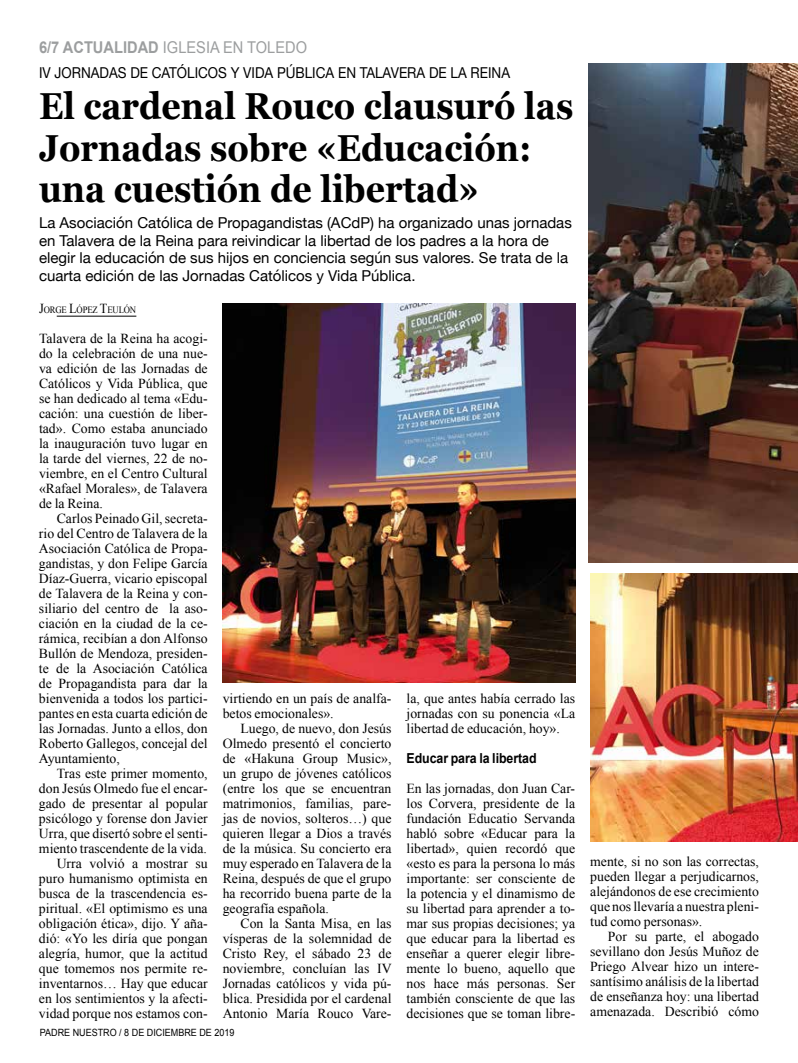
<style>
.page{position:relative;width:798px;height:1063px;background:#fff}
.page>*{position:absolute;margin:0;border:0;box-sizing:border-box;transform-origin:0 0}
.t1{font:700 37.5px/41.2px "Georgia";color:#000;scale:.9 1}
.t2{font:16.25px "Arial";color:#9c9e9f;scale:.9 1}
.t3{font:15px/17.5px "Helvetica Neue";color:#000}
.t4{font:15px "Helvetica Neue";color:#000;scale:.9 1}
.t5{font:13.75px/15px "Times New Roman";color:#000;text-align:justify}
.t6{font:700 13.75px "Arial";letter-spacing:-.005em;color:#000;scale:.9 1}
.t7{font:10px "Arial";color:#000;scale:.9 1}
.t8{font:9.62px "Times New Roman";letter-spacing:-.015em;color:#000;scale:.9 1}
.s1{font-weight:700}
.s2{font-size:13.75px}
</style>
<div class="page">
<hr style="left:57px;top:316px;width:79px;height:1px;background:#000">
<img style="left:588px;top:64px;width:209px;height:498px">
<img style="left:223px;top:303px;width:352px;height:379px">
<img style="left:590px;top:574px;width:207px;height:267px">
<p class="t2" style="left:39px;top:37px;width:299px"><span class="s1">6/7 ACTUALIDAD</span> IGLESIA EN TOLEDO</p>
<p class="t4" style="left:39px;top:62px;width:524px">IV JORNADAS DE CATÓLICOS Y VIDA PÚBLICA EN TALAVERA DE LA REINA</p>
<h1 class="t1" style="left:39px;top:84px;width:595px">El cardenal Rouco clausuró las<br>Jornadas sobre «Educación: una cuestión de libertad»</h1>
<p class="t3" style="left:39px;top:215px;width:534px">La Asociación Católica de Propagandistas (ACdP) ha organizado unas jornadas en Talavera de la Reina para reivindicar la libertad de los padres a la hora de elegir la educación de sus hijos en conciencia según sus valores. Se trata de la cuarta edición de las Jornadas Católicos y Vida Pública.</p>
<p class="t8" style="left:39px;top:303px;width:109px"><span class="s2">J</span>ORGE <span class="s2">L</span>ÓPEZ <span class="s2">T</span>EULÓN</p>
<p class="t5" style="left:39px;top:331px;width:170px">Talavera de la Reina ha acogi&shy;do la celebración de una nue&shy;va edición de las Jornadas de Católicos y Vida Pública, que se han dedicado al tema «Edu&shy;cación: una cuestión de liber&shy;tad». Como estaba anunciado la inauguración tuvo lugar en la tarde del viernes, 22 de no&shy;viembre, en el Centro Cultural «Rafael Morales», de Talavera de la Reina.</p>
<p class="t5" style="left:39px;top:511px;width:170px;text-indent:18px">Carlos Peinado Gil, secreta&shy;rio del Centro de Talavera de la Asociación Católica de Propa&shy;gandistas, y don Felipe García Díaz-Guerra, vicario episcopal de Talavera de la Reina y con&shy;siliario del centro de la aso&shy;ciación en la ciudad de la ce&shy;rámica, recibían a don Alfonso Bullón de Mendoza, presiden&shy;te de la Asociación Católica de Propagandista para dar la bienvenida a todos los partici&shy;pantes en esta cuarta edición de las Jornadas. Junto a ellos, don Roberto Gallegos, concejal del Ayuntamiento,</p>
<p class="t5" style="left:39px;top:766px;width:170px;text-align:right">Tras este primer momento, don Jesús Olmedo fue el encar&shy;gado de presentar al popular psicólogo y forense don Javier<br>Urra, que disertó sobre el senti&shy;miento trascendente de la vida.<br>Urra volvió a mostrar su puro humanismo optimista en busca de la trascendencia es&shy;piritual. «El optimismo es una obligación ética», dijo. Y aña&shy;dió: «Yo les diría que pongan alegría, humor, que la actitud que tomemos nos permite re&shy;inventarnos… Hay que educar en los sentimientos y la afecti&shy;vidad porque nos estamos con-</p>
<p class="t5" style="left:223px;top:690px;width:170px">virtiendo en un país de analfa&shy;betos emocionales».</p>
<p class="t5" style="left:223px;top:720px;width:170px;text-indent:18px">Luego, de nuevo, don Jesús Olmedo presentó el concierto de «Hakuna Group Music», un grupo de jóvenes católicos (entre los que se encuentran matrimonios, familias, pare&shy;jas de novios, solteros…) que quieren llegar a Dios a través de la música. Su concierto era muy esperado en Talavera de la Reina, después de que el grupo ha recorrido buena parte de la geografía española.</p>
<p class="t5" style="left:223px;top:915px;width:170px;text-indent:18px">Con la Santa Misa, en las vísperas de la solemnidad de Cristo Rey, el sábado 23 de noviembre, concluían las IV Jornadas católicos y vida pú&shy;blica. Presidida por el cardenal Antonio María Rouco Vare-</p>
<p class="t7" style="left:40px;top:1026px;width:217px">PADRE NUESTRO / 8 DE DICIEMBRE DE 2019</p>
<p class="t5" style="left:406px;top:690px;width:170px">la, que antes había cerrado las jornadas con su ponencia «La libertad de educación, hoy».</p>
<p class="t6" style="left:406px;top:749px;width:146px">Educar para la libertad</p>
<p class="t5" style="left:406px;top:780px;width:170px">En las jornadas, don Juan Car&shy;los Corvera, presidente de la fundación Educatio Servanda habló sobre «Educar para la libertad», quien recordó que «esto es para la persona lo más importante: ser consciente de la potencia y el dinamismo de su libertad para aprender a to&shy;mar sus propias decisiones; ya que educar para la libertad es enseñar a querer elegir libre&shy;mente lo bueno, aquello que nos hace más personas. Ser también consciente de que las decisiones que se toman libre-</p>
<p class="t5" style="left:590px;top:854px;width:170px">mente, si no son las correctas, pueden llegar a perjudicarnos, alejándonos de ese crecimiento que nos llevaría a nuestra pleni&shy;tud como personas».</p>
<p class="t5" style="left:590px;top:929px;width:170px;text-indent:18px">Por su parte, el abogado sevillano don Jesús Muñoz de Priego Alvear hizo un intere&shy;santísimo análisis de la libertad de enseñanza hoy: una libertad amenazada. Describió cómo</p>
</div>
